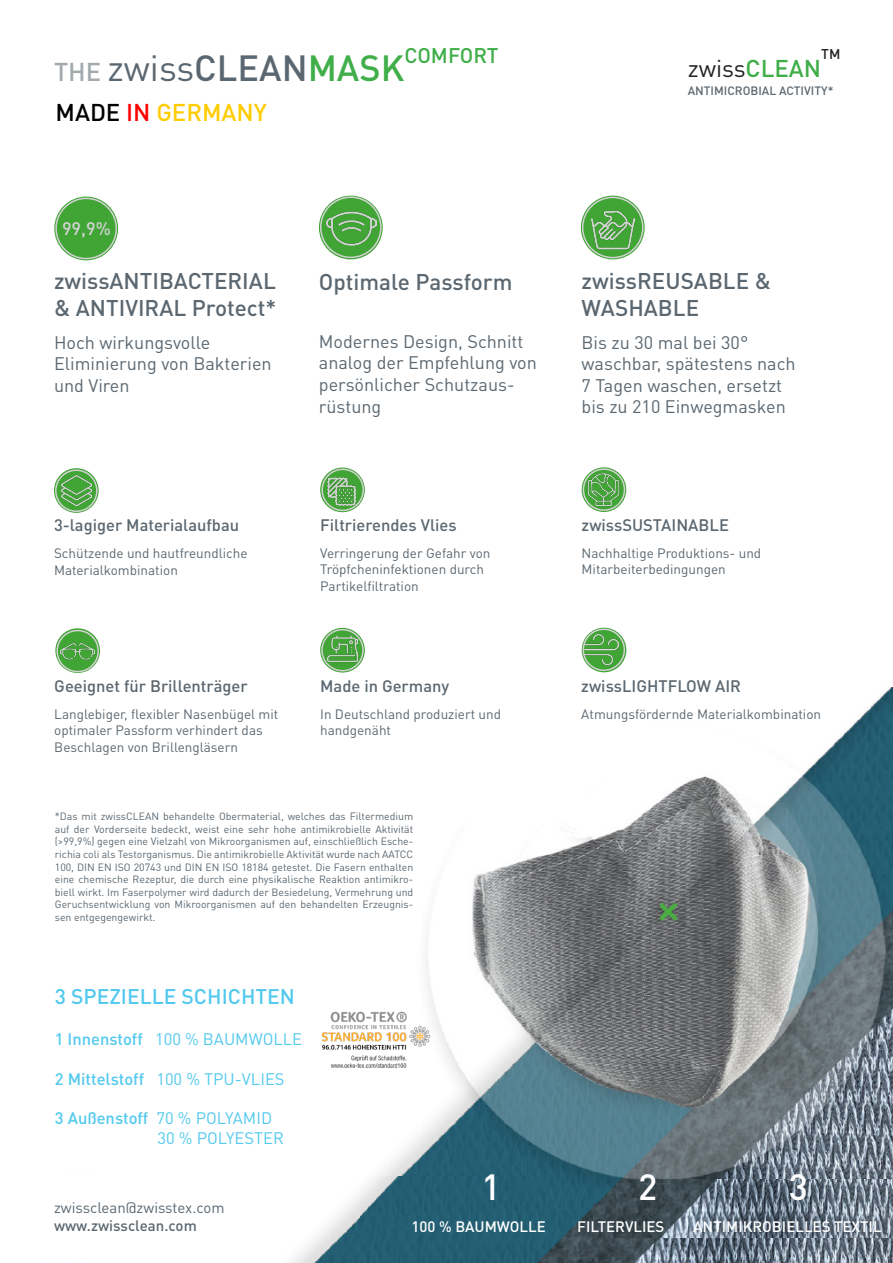
<style>
.page{position:relative;width:893px;height:1263px;background:#fff}
.page>*{position:absolute;margin:0;border:0;box-sizing:border-box;transform-origin:0 0}
.t1{font:36px "DIN Pro";color:#5b6770}
.t2{font:500 36px "DIN Pro";color:#fff}
.t3{font:500 24px "DIN Pro";color:#fc0}
.t4{font:24px "DIN Pro";color:#231f20}
.t5{font:500 22.5px "DIN Pro";color:#5b6770}
.t6{font:500 21px "DIN Pro";color:#52c9ee}
.t7{font:500 21px "DIN Pro";letter-spacing:-.005em;color:#40ae49}
.t8{font:18px/21.6px "DIN Pro";color:#5b6770}
.t9{font:500 18px "DIN Pro";color:#d2d2d2}
.t10{font:500 16.5px "DIN Pro";color:#5b6770}
.t11{font:16.5px "DIN Pro";color:#52c9ee}
.t12{font:500 16.5px "DIN Pro";color:#52c9ee}
.t13{font:500 15px "DIN Pro";color:#fff}
.t14{font:15px "DIN Pro";color:#5b6770}
.t15{font:500 15px "DIN Pro";color:#5b6770}
.t16{font:500 13.95px "DIN Pro";color:#231f20}
.t17{font:13.5px/16.8px "DIN Pro";color:#5b6770}
.t18{font:500 12px "DIN Pro";color:#5b6770}
.t19{font:10.5px/12.6px "DIN Pro";color:#5b6770;text-align:justify}
.s1{font-weight:500;font-size:25.5px;color:#a2aaad}
.s2{font-weight:500}
.s3{font-weight:500;color:#40ae49}
.s4{color:#000}
.s5{color:#f00}
.s6{font-weight:400}
</style>
<div class="page">
<img style="left:291px;top:688px;width:602px;height:575px">
<svg style="left:582px;top:468px;width:43px;height:43px"></svg>
<div style="left:582px;top:467px;width:44px;height:45px;border:2px solid #40a535;border-radius:50%"></div>
<svg style="left:320px;top:196px;width:62px;height:63px"></svg>
<svg style="left:56px;top:629px;width:43px;height:43px"></svg>
<div style="left:55px;top:628px;width:45px;height:45px;border:2px solid #40a535;border-radius:50%"></div>
<svg style="left:55px;top:469px;width:43px;height:43px"></svg>
<div style="left:54px;top:468px;width:45px;height:45px;border:2px solid #40a535;border-radius:50%"></div>
<svg style="left:321px;top:629px;width:43px;height:43px"></svg>
<div style="left:320px;top:628px;width:45px;height:44px;border:2px solid #40a535;border-radius:50%"></div>
<svg style="left:582px;top:196px;width:62px;height:63px"></svg>
<div style="left:581px;top:196px;width:64px;height:63px;border:2px solid #40a535;border-radius:50%"></div>
<svg style="left:582px;top:628px;width:44px;height:43px"></svg>
<div style="left:582px;top:628px;width:44px;height:44px;border:2px solid #40a535;border-radius:50%"></div>
<svg style="left:321px;top:468px;width:43px;height:43px"></svg>
<div style="left:320px;top:467px;width:45px;height:45px;border:2px solid #40a535;border-radius:50%"></div>
<div style="left:55px;top:197px;width:62px;height:63px;background:#40a535;border-radius:50%"></div>
<div style="left:54px;top:197px;width:64px;height:63px;border:2px solid #40a535;border-radius:50%"></div>
<div style="left:582px;top:197px;width:62px;height:61px;border:2px solid #d2d2d2;border-radius:50%"></div>
<img style="left:584px;top:632px;width:34px;height:35px">
<img style="left:328px;top:633px;width:29px;height:30px">
<img style="left:587px;top:473px;width:34px;height:34px">
<img style="left:591px;top:208px;width:44px;height:44px">
<div style="left:583px;top:628px;width:42px;height:43px;border:2px solid #d2d2d2;border-radius:50%"></div>
<div style="left:583px;top:468px;width:42px;height:43px;border:2px solid #d2d2d2;border-radius:50%"></div>
<div style="left:321px;top:629px;width:43px;height:42px;border:2px solid #d2d2d2;border-radius:50%"></div>
<div style="left:55px;top:198px;width:62px;height:61px;border:2px solid #d2d2d2;border-radius:50%"></div>
<img style="left:327px;top:203px;width:50px;height:50px">
<div style="left:320px;top:196px;width:62px;height:62px;border:2px solid #d2d2d2;border-radius:50%"></div>
<div style="left:55px;top:469px;width:43px;height:43px;border:2px solid #d2d2d2;border-radius:50%"></div>
<div style="left:321px;top:469px;width:43px;height:42px;border:2px solid #d2d2d2;border-radius:50%"></div>
<div style="left:56px;top:630px;width:43px;height:42px;border:2px solid #d2d2d2;border-radius:50%"></div>
<img style="left:62px;top:476px;width:30px;height:30px">
<img style="left:60px;top:634px;width:34px;height:34px">
<img style="left:328px;top:477px;width:27px;height:28px">
<img style="left:360px;top:1177px;width:187px;height:53px">
<img style="left:637px;top:1179px;width:256px;height:58px">
<img style="left:594px;top:1205px;width:51px;height:33px">
<img style="left:617px;top:1183px;width:46px;height:30px">
<div style="left:359px;top:1074px;width:33px;height:25px;background:#fff"></div>
<img style="left:318px;top:1010px;width:112px;height:62px">
<p class="t1" style="left:54px;top:44px;width:352px"><span class="s1">THE</span> zwiss<span class="s2">CLEAN</span><span class="s3">MASK</span></p>
<p class="t7" style="left:404px;top:39px;width:96px">COMFORT</p>
<p class="t3" style="left:55px;top:93px;width:213px"><span class="s4">MADE</span> <span class="s5">IN</span> GERMANY</p>
<p class="t9" style="left:62px;top:214px;width:50px">99,9%</p>
<p class="t5" style="left:54px;top:263px;width:223px">zwissANTIBACTERIAL</p>
<p class="t5" style="left:54px;top:290px;width:224px">&amp; ANTIVIRAL Protect*</p>
<p class="t8" style="left:54px;top:331px;width:158px">Hoch wirkungsvolle</p>
<p class="t8" style="left:54px;top:352px;width:219px">Eliminierung von Bakterien und Viren</p>
<p class="t10" style="left:54px;top:512px;width:187px">3-lagiger Materialaufbau</p>
<p class="t17" style="left:54px;top:544px;width:195px">Schützende und hautfreundliche<br>Materialkombination</p>
<p class="t10" style="left:54px;top:673px;width:195px">Geeignet für Brillenträger</p>
<p class="t17" style="left:54px;top:706px;width:225px;line-height:16.2px">Langlebiger, flexibler Nasenbügel mit optimaler Passform verhindert das</p>
<p class="t17" style="left:54px;top:738px;width:185px">Beschlagen von Brillengläsern</p>
<p class="t5" style="left:319px;top:264px;width:195px">Optimale Passform</p>
<p class="t8" style="left:319px;top:330px;width:206px">Modernes Design, Schnitt</p>
<p class="t8" style="left:319px;top:351px;width:219px">analog der Empfehlung von</p>
<p class="t8" style="left:319px;top:373px;width:197px">persönlicher Schutzaus-</p>
<p class="t8" style="left:319px;top:395px;width:64px">rüstung</p>
<p class="t10" style="left:320px;top:512px;width:138px">Filtrierendes Vlies</p>
<p class="t17" style="left:320px;top:544px;width:172px">Verringerung der Gefahr von</p>
<p class="t17" style="left:320px;top:560px;width:165px">Tröpfcheninfektionen durch</p>
<p class="t17" style="left:320px;top:577px;width:100px">Partikelfiltration</p>
<p class="t10" style="left:320px;top:673px;width:130px">Made in Germany</p>
<p class="t17" style="left:320px;top:705px;width:182px">In Deutschland produziert und</p>
<p class="t17" style="left:320px;top:721px;width:72px">handgenäht</p>
<p class="t19" style="left:55px;top:810px;width:360px">*Das mit zwissCLEAN behandelte Obermaterial, welches das Filtermedium auf der Vorderseite bedeckt, weist eine sehr hohe antimikrobielle Aktivität (&gt;99,9%) gegen eine Vielzahl von Mikroorganismen auf, einschließlich Esche&shy;richia coli als Testorganismus. Die antimikrobielle Aktivität wurde nach AATCC 100, DIN EN ISO 20743 und DIN EN ISO 18184 getestet. Die Fasern enthalten eine chemische Rezeptur, die durch eine physikalische Reaktion antimikro&shy;biell wirkt. Im Faserpolymer wird dadurch der Besiedelung, Vermehrung und Geruchsentwicklung von Mikroorganismen auf den behandelten Erzeugnis&shy;sen entgegengewirkt.</p>
<p class="t6" style="left:55px;top:979px;width:242px">3 SPEZIELLE SCHICHTEN</p>
<p class="t11" style="left:55px;top:1028px;width:249px"><span class="s2">1 Innenstoff</span> 100 % BAUMWOLLE</p>
<p class="t11" style="left:55px;top:1067px;width:231px"><span class="s2">2 Mittelstoff</span> 100 % TPU-VLIES</p>
<p class="t12" style="left:55px;top:1105px;width:219px">3 Außenstoff <span class="s6">70 % POLYAMID</span></p>
<p class="t11" style="left:158px;top:1127px;width:128px">30 % POLYESTER</p>
<p class="t16" style="left:821px;top:43px;width:21px">TM</p>
<p class="t18" style="left:688px;top:80px;width:147px">ANTIMICROBIAL ACTIVITY*</p>
<p class="t4" style="left:688px;top:52px;width:135px">zwiss<span class="s3">CLEAN</span></p>
<p class="t5" style="left:582px;top:263px;width:191px">zwissREUSABLE &amp;</p>
<p class="t5" style="left:582px;top:290px;width:119px">WASHABLE</p>
<p class="t8" style="left:582px;top:331px;width:168px">Bis zu 30 mal bei 30°</p>
<p class="t8" style="left:582px;top:352px;width:216px">waschbar, spätestens nach</p>
<p class="t8" style="left:582px;top:374px;width:202px">7 Tagen waschen, ersetzt</p>
<p class="t8" style="left:582px;top:395px;width:206px">bis zu 210 Einwegmasken</p>
<p class="t10" style="left:582px;top:511px;width:149px">zwissSUSTAINABLE</p>
<p class="t17" style="left:582px;top:544px;width:181px">Nachhaltige Produktions- und</p>
<p class="t17" style="left:582px;top:560px;width:146px">Mitarbeiterbedingungen</p>
<p class="t10" style="left:581px;top:673px;width:161px">zwissLIGHTFLOW AIR</p>
<p class="t17" style="left:581px;top:705px;width:241px">Atmungsfördernde Materialkombination</p>
<p class="t14" style="left:54px;top:1197px;width:172px">zwissclean@zwisstex.com</p>
<p class="t15" style="left:54px;top:1213px;width:144px">www.zwissclean.com</p>
<p class="t2" style="left:481px;top:1158px;width:21px">1</p>
<p class="t2" style="left:638px;top:1158px;width:21px">2</p>
<p class="t2" style="left:789px;top:1158px;width:21px">3</p>
<p class="t13" style="left:411px;top:1214px;width:136px">100 % BAUMWOLLE</p>
<p class="t13" style="left:577px;top:1214px;width:89px">FILTERVLIES</p>
<p class="t13" style="left:693px;top:1215px;width:190px">ANTIMIKROBIELLES TEXTIL</p>
</div>
